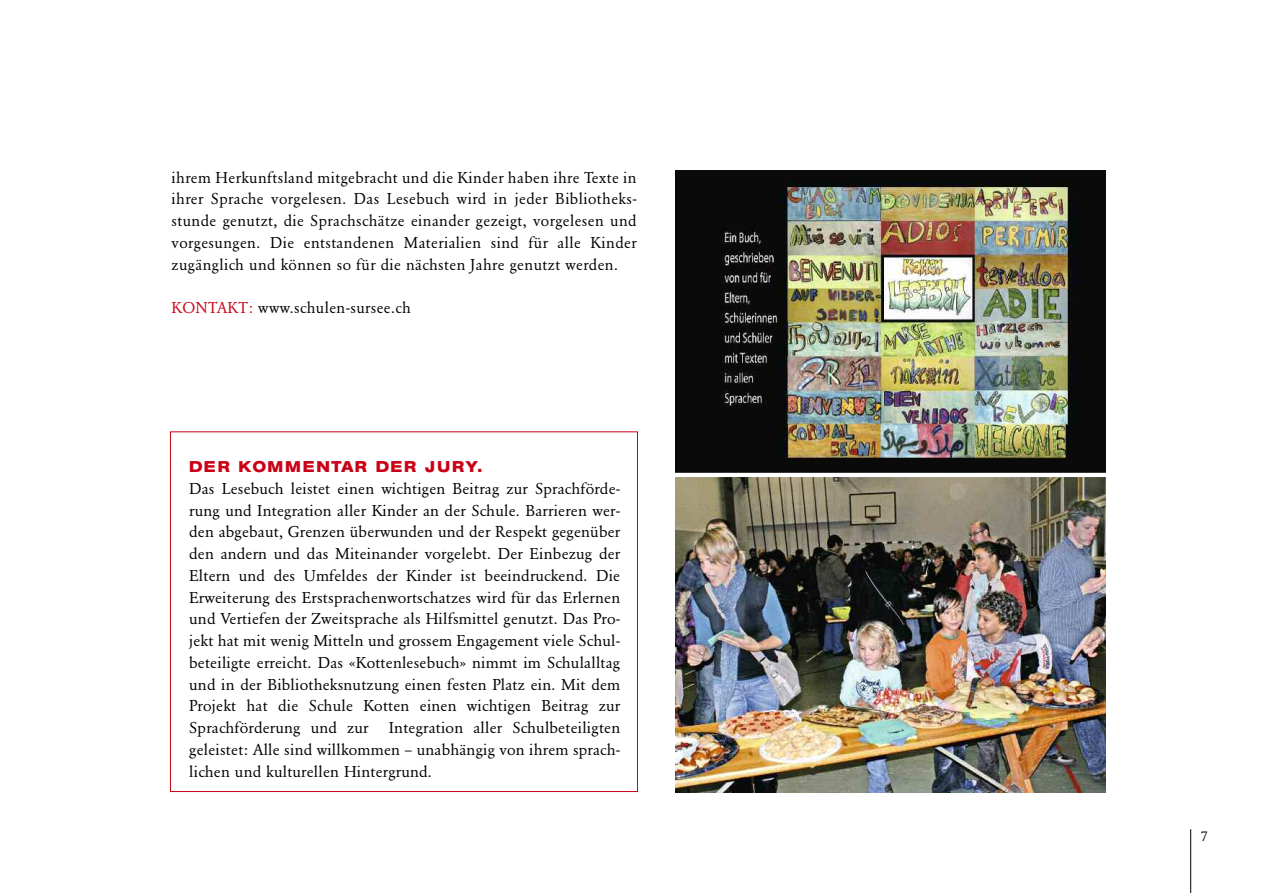
<style>
.page{position:relative;width:1263px;height:893px;background:#fff}
.page>*{position:absolute;margin:0;border:0;box-sizing:border-box;transform-origin:0 0}
.t1{font:15px/21.8px "GA12";letter-spacing:.03em;color:#000;text-align:justify}
.t2{font:700 expanded 15px "AK12";letter-spacing:.09em;color:#ca0016}
.t3{font:13.5px "GA12";color:#000}
.s1{color:#ca0016}
</style>
<div class="page">
<hr style="left:1190px;top:829px;width:1px;height:64px;background:#000">
<img style="left:675px;top:477px;width:431px;height:315px">
<img style="left:675px;top:170px;width:431px;height:303px">
<p class="t1" style="left:172px;top:166px;width:466px">ihrem Herkunftsland mitgebracht und die Kinder haben ihre Texte in ihrer Sprache vorgelesen. Das Lesebuch wird in jeder Bibliotheks&shy;stunde genutzt, die Sprachschätze einander gezeigt, vorgelesen und vorgesungen. Die entstandenen Materialien sind für alle Kinder zugänglich und können so für die nächsten Jahre genutzt werden.</p>
<p class="t1" style="left:172px;top:297px;width:240px"><span class="s1">KONTAKT:</span> www.schulen-sursee.ch</p>
<p class="t2" style="left:189px;top:458px;width:294px">DER KOMMENTAR DER JURY.</p>
<p class="t1" style="left:189px;top:478px;width:432px">Das Lesebuch leistet einen wichtigen Beitrag zur Sprachförde&shy;rung und Integration aller Kinder an der Schule. Barrieren wer&shy;den abgebaut, Grenzen überwunden und der Respekt gegenüber den andern und das Miteinander vorgelebt. Der Einbezug der Eltern und des Umfeldes der Kinder ist beeindruckend. Die Erweiterung des Erstsprachenwortschatzes wird für das Erlernen und Vertiefen der Zweitsprache als Hilfsmittel genutzt. Das Pro&shy;jekt hat mit wenig Mitteln und grossem Engagement viele Schul&shy;beteiligte erreicht. Das «Kottenlesebuch» nimmt im Schulalltag und in der Bibliotheksnutzung einen festen Platz ein. Mit dem Projekt hat die Schule Kotten einen wichtigen Beitrag zur Sprachförderung und zur</p>
<p class="t1" style="left:189px;top:717px;width:432px;text-indent:200px">Integration aller Schulbeteiligten geleistet: Alle sind willkommen – unabhängig von ihrem sprach&shy;lichen und kulturellen Hintergrund.</p>
<p class="t3" style="left:1201px;top:828px;width:8px">7</p>
</div>
